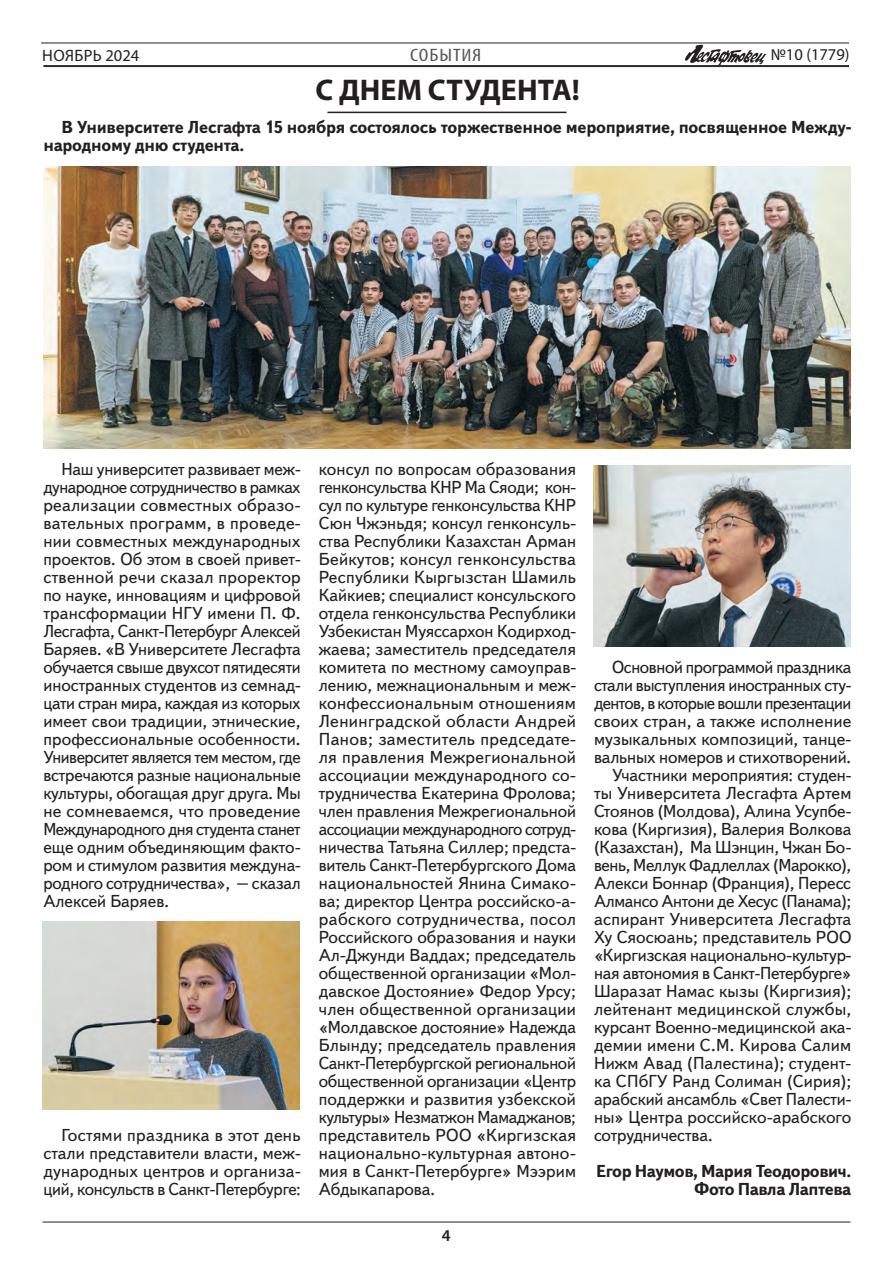
<style>
.page{position:relative;width:893px;height:1263px;background:#fff}
.page>*{position:absolute;margin:0;border:0;box-sizing:border-box;transform-origin:0 0}
.t1{font:700 30px "Myriad Pro";letter-spacing:.005em;color:#231f20}
.t2{font:condensed 18px "Myriad Pro";letter-spacing:.045em;color:#57585a;scale:1.2 1}
.t3{font:17.25px/18px "Text";letter-spacing:-.005em;color:#231f20;text-align:justify}
.t4{font:700 17.25px/18px "Text";letter-spacing:-.015em;color:#231f20}
.t5{font:17.25px "Text";letter-spacing:.015em;color:#231f20}
.t6{font:17.25px "Text";letter-spacing:-.035em;color:#231f20}
.t7{font:16.5px "Myriad Pro";letter-spacing:.02em;color:#231f20}
.t8{font:16.5px "Myriad Pro";color:#231f20}
.t9{font:600 16.5px "Myriad Pro";color:#231f20}
</style>
<div class="page">
<img style="left:685px;top:44px;width:81px;height:21px">
<hr style="left:43px;top:65px;width:806px;height:1px;background:#231f20">
<hr style="left:43px;top:66px;width:806px;height:1px;background:#231f20">
<hr style="left:41px;top:43px;width:808px;height:1px;background:#231f20">
<hr style="left:43px;top:1222px;width:807px;height:1px;background:#231f20">
<hr style="left:327px;top:112px;width:240px;height:1px;background:#231f20">
<img style="left:43px;top:167px;width:807px;height:282px">
<img style="left:593px;top:466px;width:257px;height:180px">
<img style="left:43px;top:922px;width:256px;height:188px">
<p class="t2" style="left:410px;top:44px;width:61px">СОБЫТИЯ</p>
<p class="t7" style="left:42px;top:45px;width:99px">НОЯБРЬ 2024</p>
<p class="t8" style="left:771px;top:44px;width:80px">№10 (1779)</p>
<h1 class="t1" style="left:315px;top:70px;width:266px">С ДНЕМ СТУДЕНТА!</h1>
<p class="t4" style="left:43px;top:119px;width:809px;text-indent:18px">В Университете Лесгафта 15 ноября состоялось торжественное мероприятие, посвященное Между&shy;народному дню студента.</p>
<p class="t3" style="left:43px;top:461px;width:259px;text-indent:18px">Наш университет развивает меж&shy;дународное сотрудничество в рамках реализации совместных образо&shy;вательных программ, в проведе&shy;нии совместных международных проектов. Об этом в своей привет&shy;ственной речи сказал проректор по науке, инновациям и цифровой трансформации НГУ имени П. Ф.<br>Лесгафта, Санкт-Петербург Алексей Баряев. «В Университете Лесгафта обучается свыше двухсот пятидесяти иностранных студентов из семнад&shy;цати стран мира, каждая из которых имеет свои традиции, этнические, профессиональные особенности.<br>Университет является тем местом, где встречаются разные национальные культуры, обогащая друг друга. Мы не сомневаемся, что проведение Международного дня студента станет еще одним объединяющим факто&shy;ром и стимулом развития междуна&shy;родного сотрудничества», – сказал Алексей Баряев.</p>
<p class="t3" style="left:43px;top:1127px;width:259px;text-indent:18px">Гостями праздника в этот день стали представители власти, меж&shy;дународных центров и организа&shy;ций, консульств в Санкт-Петербурге:</p>
<p class="t3" style="left:319px;top:461px;width:259px">консул по вопросам образования генконсульства КНР Ма Сяоди; кон&shy;сул по культуре генконсульства КНР Сюн Чжэньдя; консул генконсуль&shy;ства Республики Казахстан Арман Бейкутов; консул генконсульства Республики Кыргызстан Шамиль Кайкиев; специалист консульского отдела генконсульства Республики Узбекистан Муяссархон Кодирход&shy;жаева; заместитель председателя комитета по местному самоуправ&shy;лению, межнациональным и меж&shy;конфессиональным отношениям Ленинградской области Андрей Панов; заместитель председате&shy;ля правления Межрегиональной ассоциации международного со&shy;трудничества Екатерина Фролова; член правления Межрегиональной ассоциации международного сотруд&shy;ничества Татьяна Силлер; предста&shy;витель Санкт-Петербургского Дома национальностей Янина Симако&shy;ва; директор Центра российско-а&shy;рабского сотрудничества, посол Российского образования и науки Ал-Джунди Ваддах; председатель общественной организации «Мол&shy;давское Достояние» Федор Урсу; член общественной организации «Молдавское достояние» Надежда Блынду; председатель правления Санкт-Петербургской региональной общественной организации «Центр поддержки и развития узбекской культуры» Незматжон Мамаджанов; представитель РОО «Киргизская национально-культурная автоно&shy;мия в Санкт-Петербурге» Мээрим Абдыкапарова.</p>
<p class="t9" style="left:442px;top:1225px;width:10px">4</p>
<p class="t3" style="left:612px;top:659px;width:241px">Основной программой праздника</p>
<p class="t3" style="left:594px;top:677px;width:259px">стали выступления иностранных сту-</p>
<p class="t6" style="left:594px;top:693px;width:259px">дентов, в которые вошли презентации</p>
<p class="t3" style="left:594px;top:713px;width:259px">своих стран, а также исполнение</p>
<p class="t3" style="left:594px;top:731px;width:259px">музыкальных композиций, танце-</p>
<p class="t3" style="left:594px;top:749px;width:259px">вальных номеров и стихотворений.</p>
<p class="t3" style="left:612px;top:767px;width:241px">Участники мероприятия: студен-</p>
<p class="t3" style="left:594px;top:785px;width:259px">ты Университета Лесгафта Артем</p>
<p class="t3" style="left:594px;top:803px;width:259px">Стоянов (Молдова), Алина Усупбе-</p>
<p class="t3" style="left:594px;top:821px;width:259px">кова (Киргизия), Валерия Волкова</p>
<p class="t3" style="left:594px;top:839px;width:259px">(Казахстан), Ма Шэнцин, Чжан Бо-</p>
<p class="t3" style="left:594px;top:857px;width:259px">вень, Меллук Фадлеллах (Марокко),</p>
<p class="t3" style="left:594px;top:875px;width:259px">Алекси Боннар (Франция), Пересс</p>
<p class="t3" style="left:594px;top:893px;width:259px">Алмансо Антони де Хесус (Панама);</p>
<p class="t5" style="left:594px;top:909px;width:259px">аспирант Университета Лесгафта</p>
<p class="t3" style="left:594px;top:929px;width:259px">Ху Сяосюань; представитель РОО</p>
<p class="t3" style="left:594px;top:947px;width:259px">«Киргизская национально-культур-</p>
<p class="t3" style="left:594px;top:965px;width:259px">ная автономия в Санкт-Петербурге»</p>
<p class="t3" style="left:594px;top:983px;width:259px">Шаразат Намас кызы (Киргизия);</p>
<p class="t5" style="left:594px;top:999px;width:259px">лейтенант медицинской службы,</p>
<p class="t3" style="left:594px;top:1019px;width:259px">курсант Военно-медицинской ака-</p>
<p class="t3" style="left:594px;top:1037px;width:259px">демии имени С.М. Кирова Салим</p>
<p class="t3" style="left:594px;top:1055px;width:259px">Нижм Авад (Палестина); студент-</p>
<p class="t3" style="left:594px;top:1073px;width:259px">ка СПбГУ Ранд Солиман (Сирия);</p>
<p class="t3" style="left:594px;top:1091px;width:259px">арабский ансамбль «Свет Палести-</p>
<p class="t3" style="left:594px;top:1109px;width:259px">ны» Центра российско-арабского</p>
<p class="t3" style="left:594px;top:1127px;width:120px">сотрудничества.</p>
<p class="t4" style="left:596px;top:1163px;width:257px;text-align:right">Егор Наумов, Мария Теодорович.<br>Фото Павла Лаптева</p>
</div>
